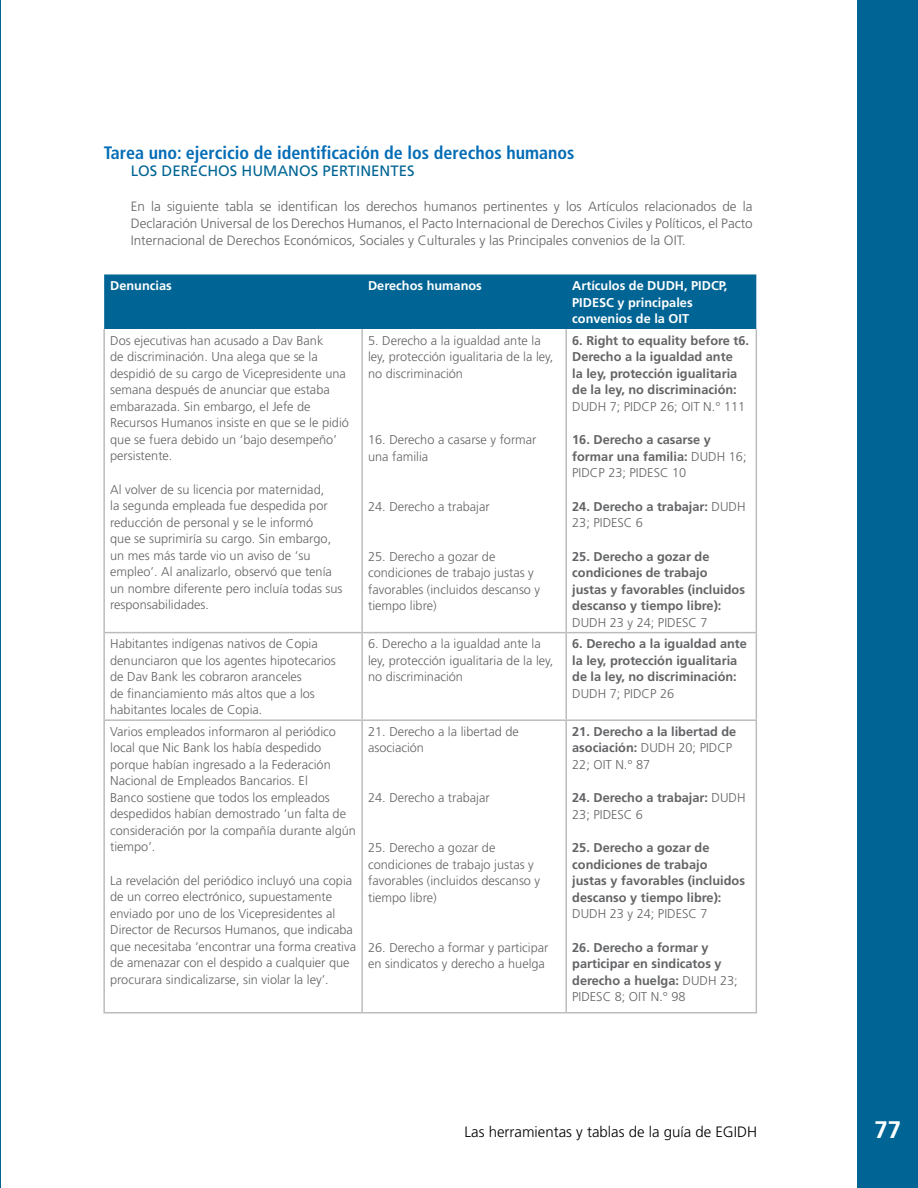
<style>
.page{position:relative;width:918px;height:1188px;background:#fff}
.page>*{position:absolute;margin:0;border:0;box-sizing:border-box;transform-origin:0 0}
.t1{font:700 24px "Frutiger LT Std";color:#fff}
.t2{font:700 condensed 18px "Frutiger LT Std";color:#036cb6}
.t3{font:300 15px "Frutiger LT Std";color:#000}
.t4{font:15px "Frutiger LT Std";color:#006594}
.t5{font:300 13.5px/17.2px "Frutiger LT Std";color:#636466;text-align:justify}
.t6{font:300 12.75px/16.5px "Frutiger LT Std";color:#636466}
.t7{font:700 12.75px/16.5px "Frutiger LT Std";color:#636466}
.t8{font:700 12.75px/16.5px "Frutiger LT Std";color:#fff}
.s1{font-weight:300}
</style>
<div class="page">
<div style="left:857px;top:0;width:61px;height:1188px;background:#006595"></div>
<hr style="left:0;top:0;width:1px;height:1188px;background:#006595">
<div style="left:104px;top:274px;width:652px;height:55px;background:#006595"></div>
<hr style="left:103px;top:329px;width:2px;height:303px;background:#bcbbbe">
<hr style="left:103px;top:632px;width:259px;height:1px;background:#bcbbbe">
<hr style="left:103px;top:633px;width:2px;height:86px;background:#bcbbbe">
<hr style="left:362px;top:632px;width:204px;height:1px;background:#bcbbbe">
<hr style="left:566px;top:632px;width:191px;height:1px;background:#bcbbbe">
<hr style="left:103px;top:719px;width:259px;height:2px;background:#bcbbbe">
<hr style="left:103px;top:721px;width:2px;height:291px;background:#bcbbbe">
<hr style="left:362px;top:719px;width:204px;height:2px;background:#bcbbbe">
<hr style="left:566px;top:719px;width:191px;height:2px;background:#bcbbbe">
<hr style="left:103px;top:1012px;width:259px;height:2px;background:#bcbbbe">
<hr style="left:362px;top:1012px;width:204px;height:2px;background:#bcbbbe">
<hr style="left:566px;top:1012px;width:191px;height:2px;background:#bcbbbe">
<hr style="left:361px;top:329px;width:2px;height:303px;background:#bcbbbe">
<hr style="left:565px;top:329px;width:2px;height:303px;background:#bcbbbe">
<hr style="left:361px;top:633px;width:2px;height:86px;background:#bcbbbe">
<hr style="left:565px;top:633px;width:2px;height:86px;background:#bcbbbe">
<hr style="left:361px;top:721px;width:2px;height:291px;background:#bcbbbe">
<hr style="left:565px;top:721px;width:2px;height:291px;background:#bcbbbe">
<hr style="left:756px;top:329px;width:1px;height:303px;background:#bcbbbe">
<hr style="left:756px;top:633px;width:1px;height:86px;background:#bcbbbe">
<hr style="left:756px;top:721px;width:1px;height:291px;background:#bcbbbe">
<h2 class="t2" style="left:104px;top:142px;width:472px">Tarea uno: ejercicio de identificación de los derechos humanos</h2>
<p class="t4" style="left:131px;top:162px;width:285px">LOS DERECHOS HUMANOS PERTINENTES</p>
<p class="t5" style="left:131px;top:198px;width:624px">En la siguiente tabla se identifican los derechos humanos pertinentes y los Artículos relacionados de la Declaración Universal de los Derechos Humanos, el Pacto Internacional de Derechos Civiles y Políticos, el Pacto Internacional de Derechos Económicos, Sociales y Culturales y las Principales convenios de la OIT.</p>
<p class="t8" style="left:110px;top:277px;width:63px">Denuncias</p>
<p class="t8" style="left:368px;top:277px;width:115px">Derechos humanos</p>
<p class="t8" style="left:572px;top:277px;width:157px">Artículos de DUDH, PIDCP,<br>PIDESC y principales convenios de la OIT</p>
<p class="t6" style="left:110px;top:332px;width:240px">Dos ejecutivas han acusado a Dav Bank<br>de discriminación. Una alega que se la despidió de su cargo de Vicepresidente una semana después de anunciar que estaba embarazada. Sin embargo, el Jefe de Recursos Humanos insiste en que se le pidió que se fuera debido un ‘bajo desempeño’ persistente.</p>
<p class="t6" style="left:110px;top:481px;width:234px">Al volver de su licencia por maternidad,<br>la segunda empleada fue despedida por reducción de personal y se le informó<br>que se suprimiría su cargo. Sin embargo, un mes más tarde vio un aviso de ‘su empleo’. Al analizarlo, observó que tenía un nombre diferente pero incluía todas sus responsabilidades.</p>
<p class="t7" style="left:572px;top:332px;width:178px">6. Right to equality before t6.<br>Derecho a la igualdad ante<br>la ley, protección igualitaria de la ley, no discriminación:</p>
<p class="t6" style="left:572px;top:398px;width:175px">DUDH 7; PIDCP 26; OIT N.° 111</p>
<p class="t7" style="left:572px;top:431px;width:176px">16. Derecho a casarse y formar una familia: <span class="s1">DUDH 16;<br>PIDCP 23; PIDESC 10</span></p>
<p class="t7" style="left:572px;top:498px;width:175px">24. Derecho a trabajar: <span class="s1">DUDH<br>23; PIDESC 6</span></p>
<p class="t7" style="left:572px;top:548px;width:174px">25. Derecho a gozar de condiciones de trabajo justas y favorables (incluidos descanso y tiempo libre):</p>
<p class="t6" style="left:572px;top:614px;width:137px">DUDH 23 y 24; PIDESC 7</p>
<p class="t6" style="left:368px;top:332px;width:187px">5. Derecho a la igualdad ante la ley, protección igualitaria de la ley, no discriminación</p>
<p class="t6" style="left:368px;top:432px;width:170px">16. Derecho a casarse y formar una familia</p>
<p class="t6" style="left:368px;top:498px;width:123px">24. Derecho a trabajar</p>
<p class="t6" style="left:368px;top:548px;width:174px">25. Derecho a gozar de condiciones de trabajo justas y favorables (incluidos descanso y tiempo libre)</p>
<p class="t6" style="left:110px;top:636px;width:227px">Habitantes indígenas nativos de Copia denunciaron que los agentes hipotecarios de Dav Bank les cobraron aranceles<br>de financiamiento más altos que a los habitantes locales de Copia.</p>
<p class="t6" style="left:368px;top:636px;width:187px">6. Derecho a la igualdad ante la ley, protección igualitaria de la ley, no discriminación</p>
<p class="t7" style="left:572px;top:636px;width:176px">6. Derecho a la igualdad ante la ley, protección igualitaria de la ley, no discriminación:</p>
<p class="t6" style="left:572px;top:685px;width:104px">DUDH 7; PIDCP 26</p>
<p class="t6" style="left:110px;top:723px;width:247px">Varios empleados informaron al periódico local que Nic Bank los había despedido porque habían ingresado a la Federación Nacional de Empleados Bancarios. El<br>Banco sostiene que todos los empleados despedidos habían demostrado ‘un falta de consideración por la compañía durante algún tiempo’.</p>
<p class="t6" style="left:110px;top:872px;width:247px">La revelación del periódico incluyó una copia de un correo electrónico, supuestamente enviado por uno de los Vicepresidentes al Director de Recursos Humanos, que indicaba que necesitaba ‘encontrar una forma creativa de amenazar con el despido a cualquier que procurara sindicalizarse, sin violar la ley’.</p>
<p class="t6" style="left:368px;top:723px;width:152px">21. Derecho a la libertad de asociación</p>
<p class="t6" style="left:368px;top:790px;width:123px">24. Derecho a trabajar</p>
<p class="t6" style="left:368px;top:840px;width:174px">25. Derecho a gozar de condiciones de trabajo justas y favorables (incluidos descanso y tiempo libre)</p>
<p class="t6" style="left:368px;top:939px;width:182px">26. Derecho a formar y participar en sindicatos y derecho a huelga</p>
<p class="t7" style="left:572px;top:723px;width:166px">21. Derecho a la libertad de asociación: <span class="s1">DUDH 20; PIDCP<br>22; OIT N.° 87</span></p>
<p class="t7" style="left:572px;top:790px;width:175px">24. Derecho a trabajar: <span class="s1">DUDH<br>23; PIDESC 6</span></p>
<p class="t7" style="left:572px;top:840px;width:174px">25. Derecho a gozar de condiciones de trabajo justas y favorables (incluidos descanso y tiempo libre):</p>
<p class="t6" style="left:572px;top:906px;width:137px">DUDH 23 y 24; PIDESC 7</p>
<p class="t7" style="left:572px;top:939px;width:167px">26. Derecho a formar y participar en sindicatos y derecho a huelga: <span class="s1">DUDH 23;<br>PIDESC 8; OIT N.° 98</span></p>
<p class="t3" style="left:465px;top:1124px;width:294px">Las herramientas y tablas de la guía de EGIDH</p>
<h1 class="t1" style="left:874px;top:1116px;width:28px">77</h1>
</div>
